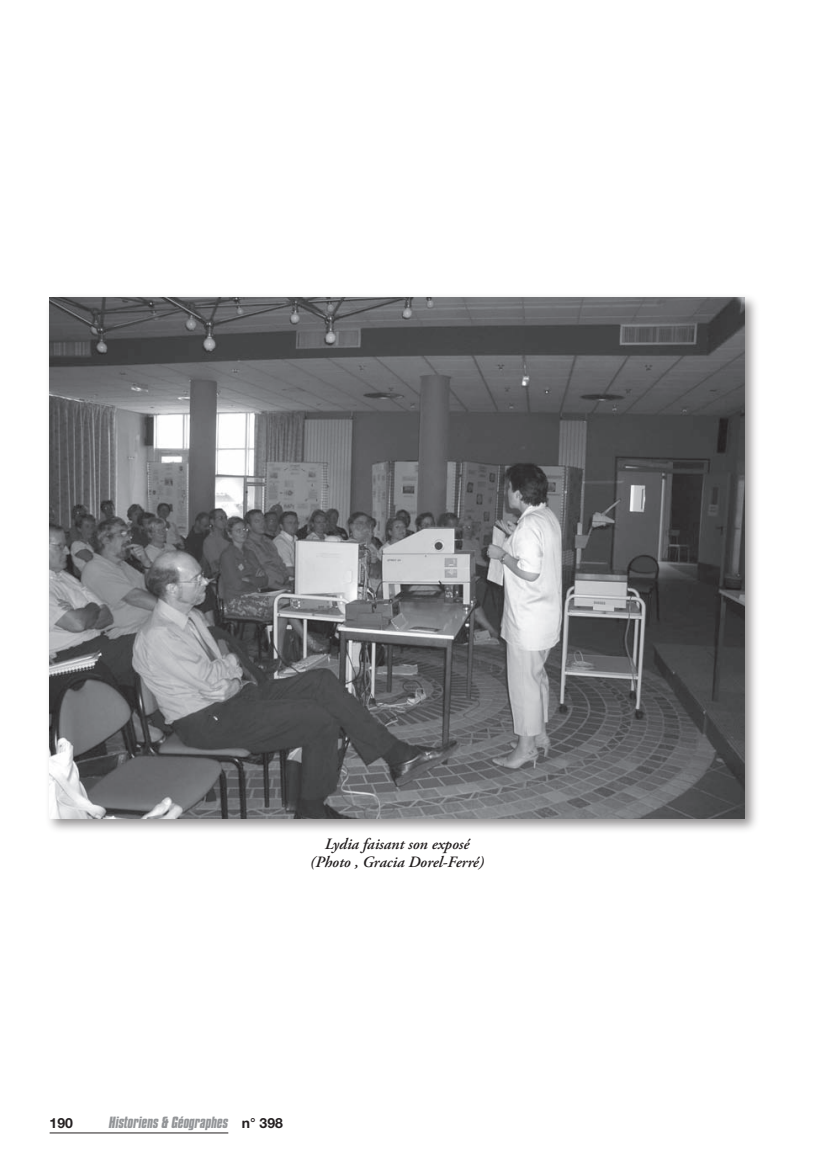
<style>
.page{position:relative;width:819px;height:1166px;background:#fff}
.page>*{position:absolute;margin:0;border:0;box-sizing:border-box;transform-origin:0 0}
.t1{font:italic 600 15.75px/18.9px "Adobe Garamond Pro";color:#231f20;text-align:center}
.t2{font:italic 700 14px "Compacta BT";color:#939598}
.t3{font:700 14px "Helvetica Neue";color:#231f20}
.s1{font-family:"Helvetica Neue";font-style:normal;color:#231f20}
</style>
<div class="page">
<hr style="left:50px;top:1132px;width:178px;height:1px;background:#231f20">
<div style="left:44px;top:292px;width:716px;height:542px;background:#231f20;opacity:.5"></div>
<img style="left:50px;top:298px;width:694px;height:521px">
<p class="t1" style="left:310px;top:835px;width:175px">Lydia faisant son exposé (Photo , Gracia Dorel-Ferré)</p>
<p class="t3" style="left:50px;top:1114px;width:25px">190</p>
<p class="t2" style="left:109px;top:1113px;width:175px">Historiens &amp; Géographes <span class="s1">n° 398</span></p>
</div>
